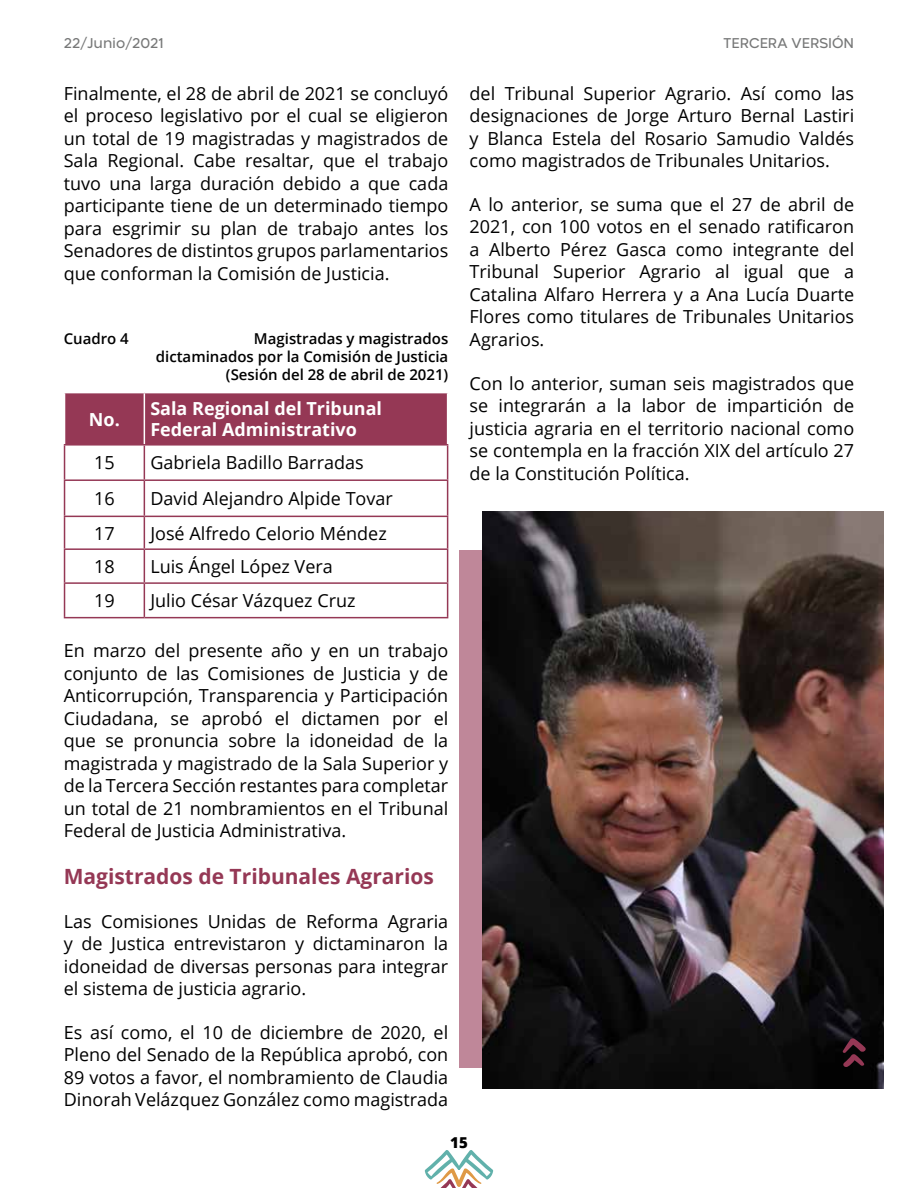
<style>
.page{position:relative;width:918px;height:1188px;background:#fff}
.page>*{position:absolute;margin:0;border:0;box-sizing:border-box;transform-origin:0 0}
.t1{font:700 21px "Open Sans";color:#953855}
.t2{font:18px/22.5px "Open Sans";color:#000101;text-align:justify}
.t3{font:18px "Open Sans";color:#000}
.t4{font:700 18px/21.6px "Open Sans";color:#fff}
.t5{font:600 15px/18px "Open Sans";color:#000101;text-align:right}
.t6{font:800 15px "Open Sans";color:#000}
.t7{font:13.5px "Aftika";color:#777878}
</style>
<div class="page">
<svg style="left:425px;top:1150px;width:68px;height:38px"></svg>
<div style="left:459px;top:550px;width:372px;height:517px;background:#bf8799"></div>
<div style="left:65px;top:393px;width:382px;height:51px;background:#953855"></div>
<hr style="left:144px;top:393px;width:1px;height:51px;background:#fff">
<hr style="left:64px;top:444px;width:80px;height:2px;background:#953855">
<hr style="left:64px;top:446px;width:1px;height:33px;background:#953855">
<hr style="left:144px;top:444px;width:304px;height:2px;background:#953855">
<hr style="left:144px;top:446px;width:1px;height:33px;background:#953855">
<hr style="left:447px;top:446px;width:1px;height:33px;background:#953855">
<hr style="left:64px;top:479px;width:80px;height:2px;background:#953855">
<hr style="left:64px;top:481px;width:1px;height:35px;background:#953855">
<hr style="left:144px;top:479px;width:304px;height:2px;background:#953855">
<hr style="left:144px;top:481px;width:1px;height:35px;background:#953855">
<hr style="left:447px;top:481px;width:1px;height:35px;background:#953855">
<hr style="left:64px;top:516px;width:80px;height:1px;background:#953855">
<hr style="left:64px;top:517px;width:1px;height:31px;background:#953855">
<hr style="left:144px;top:516px;width:304px;height:1px;background:#953855">
<hr style="left:144px;top:517px;width:1px;height:31px;background:#953855">
<hr style="left:447px;top:517px;width:1px;height:31px;background:#953855">
<hr style="left:64px;top:548px;width:80px;height:2px;background:#953855">
<hr style="left:64px;top:550px;width:1px;height:32px;background:#953855">
<hr style="left:144px;top:548px;width:304px;height:2px;background:#953855">
<hr style="left:144px;top:550px;width:1px;height:32px;background:#953855">
<hr style="left:447px;top:550px;width:1px;height:32px;background:#953855">
<hr style="left:64px;top:582px;width:80px;height:2px;background:#953855">
<hr style="left:64px;top:584px;width:1px;height:33px;background:#953855">
<hr style="left:144px;top:582px;width:304px;height:2px;background:#953855">
<hr style="left:144px;top:584px;width:1px;height:33px;background:#953855">
<hr style="left:447px;top:584px;width:1px;height:33px;background:#953855">
<hr style="left:64px;top:617px;width:80px;height:1px;background:#953855">
<hr style="left:144px;top:617px;width:304px;height:1px;background:#953855">
<img style="left:483px;top:512px;width:401px;height:576px">
<svg style="left:842px;top:1038px;width:26px;height:30px"></svg>
<p class="t7" style="left:64px;top:35px;width:101px">22/Junio/2021</p>
<p class="t7" style="left:724px;top:35px;width:132px">TERCERA VERSIÓN</p>
<p class="t2" style="left:64px;top:81px;width:386px">Finalmente, el 28 de abril de 2021 se concluyó el proceso legislativo por el cual se eligieron un total de 19 magistradas y magistrados de Sala Regional. Cabe resaltar, que el trabajo tuvo una larga duración debido a que cada participante tiene de un determinado tiempo para esgrimir su plan de trabajo antes los Senadores de distintos grupos parlamentarios que conforman la Comisión de Justicia.</p>
<p class="t2" style="left:470px;top:81px;width:386px">del Tribunal Superior Agrario. Así como las designaciones de Jorge Arturo Bernal Lastiri y Blanca Estela del Rosario Samudio Valdés como magistrados de Tribunales Unitarios.</p>
<p class="t2" style="left:470px;top:193px;width:386px">A lo anterior, se suma que el 27 de abril de 2021, con 100 votos en el senado ratificaron a Alberto Pérez Gasca como integrante del Tribunal Superior Agrario al igual que a Catalina Alfaro Herrera y a Ana Lucía Duarte Flores como titulares de Tribunales Unitarios Agrarios.</p>
<p class="t2" style="left:470px;top:371px;width:386px">Con lo anterior, suman seis magistrados que se integrarán a la labor de impartición de justicia agraria en el territorio nacional como se contempla en la fracción XIX del artículo 27 de la Constitución Política.</p>
<p class="t5" style="left:64px;top:329px;width:67px">Cuadro 4</p>
<p class="t5" style="left:156px;top:329px;width:294px">Magistradas y magistrados dictaminados por la Comisión de Justicia (Sesión del 28 de abril de 2021)</p>
<p class="t4" style="left:89px;top:408px;width:32px">No.</p>
<p class="t4" style="left:150px;top:397px;width:233px">Sala Regional del Tribunal<br>Federal Administrativo</p>
<p class="t3" style="left:94px;top:451px;width:22px">15</p>
<p class="t3" style="left:150px;top:451px;width:215px">Gabriela Badillo Barradas</p>
<p class="t3" style="left:94px;top:486px;width:22px">16</p>
<p class="t3" style="left:150px;top:486px;width:244px">David Alejandro Alpide Tovar</p>
<p class="t3" style="left:94px;top:521px;width:22px">17</p>
<p class="t3" style="left:150px;top:521px;width:238px">José Alfredo Celorio Méndez</p>
<p class="t3" style="left:94px;top:554px;width:22px">18</p>
<p class="t3" style="left:150px;top:554px;width:184px">Luis Ángel López Vera</p>
<p class="t3" style="left:94px;top:588px;width:22px">19</p>
<p class="t3" style="left:150px;top:588px;width:207px">Julio César Vázquez Cruz</p>
<p class="t2" style="left:64px;top:639px;width:386px">En marzo del presente año y en un trabajo conjunto de las Comisiones de Justicia y de Anticorrupción, Transparencia y Participación Ciudadana, se aprobó el dictamen por el que se pronuncia sobre la idoneidad de la magistrada y magistrado de la Sala Superior y de la Tercera Sección restantes para completar un total de 21 nombramientos en el Tribunal Federal de Justicia Administrativa.</p>
<p class="t1" style="left:64px;top:861px;width:372px">Magistrados de Tribunales Agrarios</p>
<p class="t2" style="left:64px;top:909px;width:386px">Las Comisiones Unidas de Reforma Agraria y de Justica entrevistaron y dictaminaron la idoneidad de diversas personas para integrar el sistema de justicia agrario.</p>
<p class="t2" style="left:64px;top:1021px;width:386px">Es así como, el 10 de diciembre de 2020, el Pleno del Senado de la República aprobó, con 89 votos a favor, el nombramiento de Claudia Dinorah Velázquez González como magistrada</p>
<p class="t6" style="left:450px;top:1131px;width:19px">15</p>
</div>
